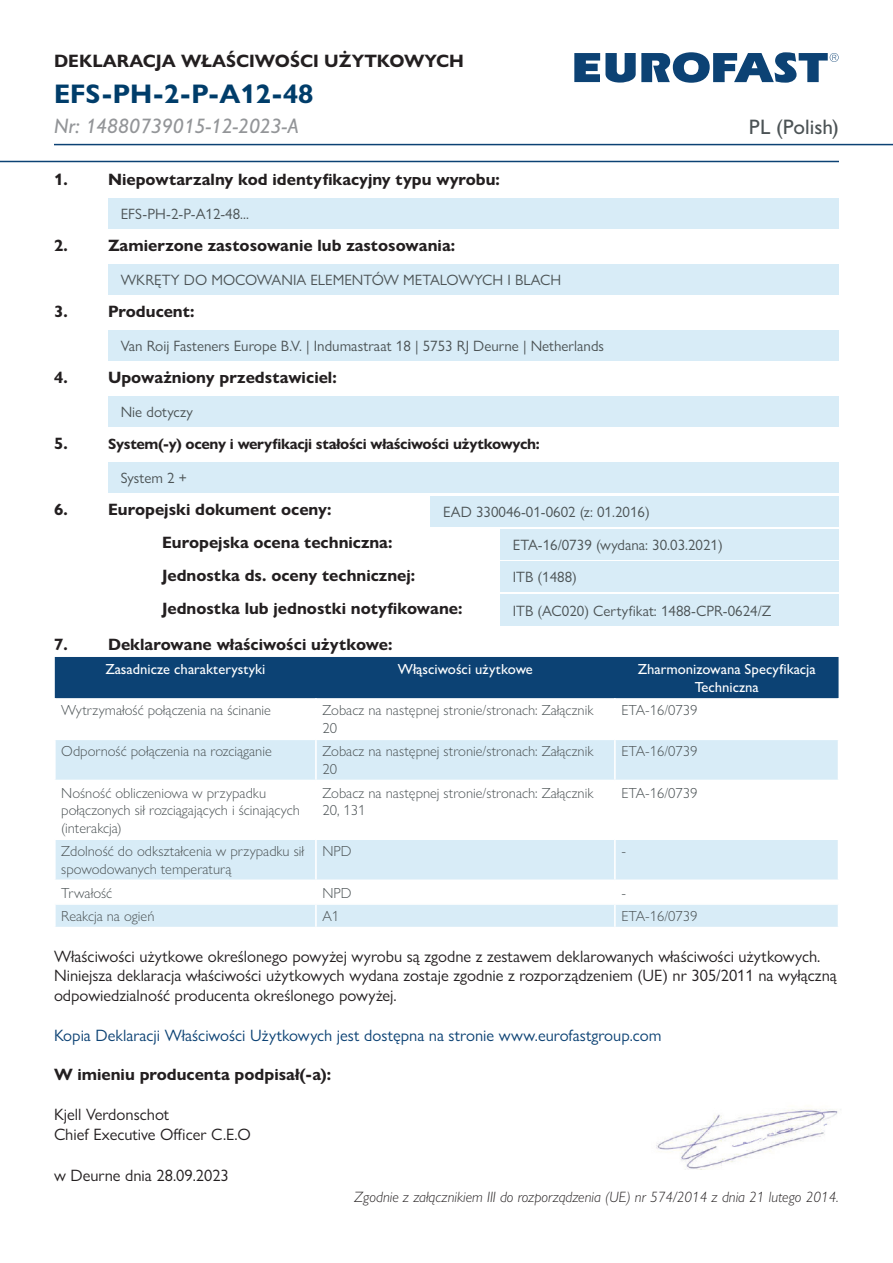
<style>
.page{position:relative;width:893px;height:1263px;background:#fff}
.page>*{position:absolute;margin:0;border:0;box-sizing:border-box;transform-origin:0 0}
.t1{font:700 27px "Gill Sans Nova";color:#003d6a}
.t2{font:italic 500 21px "Gill Sans Nova";color:#939598}
.t3{font:500 21px "Gill Sans Nova";color:#4c5355}
.t4{font:700 18px "Gill Sans Nova";color:#231f20}
.t5{font:700 16.5px/33px "Gill Sans Nova";color:#231f20}
.t6{font:16.5px/19.8px "Gill Sans Nova";color:#231f20}
.t7{font:16.5px "Gill Sans Nova";color:#0c4274}
.t8{font:15px/32.7px "Gill Sans Nova";color:#4c5355}
.t9{font:italic 300 15px "Gill Sans Nova";color:#231f20}
.t10{font:700 15px "Gill Sans Nova";letter-spacing:-.02em;color:#231f20}
.t11{font:300 14.55px/17.5px "Gill Sans Nova";color:#4c5355}
.t12{font:500 14.55px/17.5px "Gill Sans Nova";color:#fff;text-align:center}
</style>
<div class="page">
<div style="left:55px;top:657px;width:783px;height:41px;background:#0c4274"></div>
<svg style="left:56px;top:740px;width:782px;height:187px;fill:#d8ecf7"></svg>
<hr style="left:315px;top:740px;width:2px;height:40px;background:#fff">
<hr style="left:614px;top:740px;width:2px;height:40px;background:#fff">
<hr style="left:54px;top:780px;width:262px;height:1px;background:#fff">
<hr style="left:316px;top:780px;width:299px;height:1px;background:#fff">
<hr style="left:315px;top:781px;width:2px;height:57px;background:#fff">
<hr style="left:615px;top:780px;width:224px;height:1px;background:#fff">
<hr style="left:614px;top:781px;width:2px;height:57px;background:#fff">
<hr style="left:54px;top:838px;width:262px;height:2px;background:#fff">
<hr style="left:316px;top:838px;width:299px;height:2px;background:#fff">
<hr style="left:315px;top:840px;width:2px;height:39px;background:#fff">
<hr style="left:615px;top:838px;width:224px;height:2px;background:#fff">
<hr style="left:614px;top:840px;width:2px;height:39px;background:#fff">
<hr style="left:54px;top:879px;width:262px;height:2px;background:#fff">
<hr style="left:316px;top:879px;width:299px;height:2px;background:#fff">
<hr style="left:315px;top:881px;width:2px;height:22px;background:#fff">
<hr style="left:615px;top:879px;width:224px;height:2px;background:#fff">
<hr style="left:614px;top:881px;width:2px;height:22px;background:#fff">
<hr style="left:54px;top:903px;width:262px;height:2px;background:#fff">
<hr style="left:316px;top:903px;width:299px;height:2px;background:#fff">
<hr style="left:315px;top:905px;width:2px;height:22px;background:#fff">
<hr style="left:615px;top:903px;width:224px;height:2px;background:#fff">
<hr style="left:614px;top:905px;width:2px;height:22px;background:#fff">
<svg style="left:574px;top:52px;width:265px;height:31px"></svg>
<hr style="left:54px;top:144px;width:839px;height:1px;background:#0c4274">
<hr style="left:0;top:161px;width:839px;height:1px;background:#0c4274">
<div style="left:108px;top:199px;width:731px;height:30px;background:#d8ecf7"></div>
<div style="left:108px;top:265px;width:731px;height:30px;background:#d8ecf7"></div>
<div style="left:108px;top:331px;width:731px;height:30px;background:#d8ecf7"></div>
<div style="left:108px;top:396px;width:731px;height:31px;background:#d8ecf7"></div>
<div style="left:108px;top:463px;width:731px;height:30px;background:#d8ecf7"></div>
<div style="left:430px;top:496px;width:409px;height:30px;background:#d8ecf7"></div>
<div style="left:500px;top:529px;width:339px;height:30px;background:#d8ecf7"></div>
<div style="left:500px;top:562px;width:339px;height:30px;background:#d8ecf7"></div>
<div style="left:500px;top:594px;width:339px;height:32px;background:#d8ecf7"></div>
<img style="left:656px;top:1109px;width:185px;height:61px">
<p class="t4" style="left:54px;top:50px;width:411px">DEKLARACJA WŁAŚCIWOŚCI UŻYTKOWYCH</p>
<h1 class="t1" style="left:54px;top:77px;width:261px">EFS-PH-2-P-A12-48</h1>
<h2 class="t2" style="left:54px;top:113px;width:246px">Nr: 14880739015-12-2023-A</h2>
<p class="t5" style="left:54px;top:163px;width:15px">1.</p>
<p class="t5" style="left:108px;top:163px;width:393px">Niepowtarzalny kod identyfikacyjny typu wyrobu:</p>
<p class="t8" style="left:121px;top:198px;width:130px">EFS-PH-2-P-A12-48...</p>
<p class="t5" style="left:54px;top:229px;width:15px">2.</p>
<p class="t5" style="left:108px;top:229px;width:349px">Zamierzone zastosowanie lub zastosowania:</p>
<p class="t8" style="left:121px;top:264px;width:442px">WKRĘTY DO MOCOWANIA ELEMENTÓW METALOWYCH I BLACH</p>
<p class="t5" style="left:54px;top:295px;width:15px">3.</p>
<p class="t5" style="left:108px;top:295px;width:88px">Producent:</p>
<p class="t8" style="left:121px;top:330px;width:485px">Van Roij Fasteners Europe B.V. | Indumastraat 18 | 5753 RJ Deurne | Netherlands</p>
<p class="t5" style="left:54px;top:361px;width:15px">4.</p>
<p class="t5" style="left:108px;top:361px;width:230px">Upoważniony przedstawiciel:</p>
<p class="t8" style="left:121px;top:395px;width:74px">Nie dotyczy</p>
<p class="t5" style="left:54px;top:427px;width:15px">5.</p>
<p class="t10" style="left:108px;top:435px;width:433px">System(-y) oceny i weryfikacji stałości właściwości użytkowych:</p>
<p class="t8" style="left:121px;top:462px;width:68px">System 2 +</p>
<h2 class="t3" style="left:749px;top:114px;width:92px">PL (Polish)</h2>
<p class="t5" style="left:54px;top:493px;width:15px">6.</p>
<p class="t5" style="left:162px;top:493px;width:302px;text-indent:-54px">Europejski dokument oceny:<br>Europejska ocena techniczna:<br>Jednostka ds. oceny technicznej:<br>Jednostka lub jednostki notyfikowane:</p>
<p class="t5" style="left:54px;top:628px;width:15px">7.</p>
<p class="t5" style="left:108px;top:628px;width:286px">Deklarowane właściwości użytkowe:</p>
<p class="t12" style="left:105px;top:660px;width:162px">Zasadnicze charakterystyki</p>
<p class="t12" style="left:398px;top:660px;width:137px">Włąsciwości użytkowe</p>
<p class="t12" style="left:638px;top:660px;width:179px">Zharmonizowana Specyfikacja<br>Techniczna</p>
<p class="t11" style="left:61px;top:701px;width:211px">Wytrzymałość połączenia na ścinanie</p>
<p class="t11" style="left:322px;top:701px;width:272px">Zobacz na następnej stronie/stronach: Załącznik<br>20</p>
<p class="t11" style="left:621px;top:701px;width:78px">ETA-16/0739</p>
<p class="t11" style="left:61px;top:742px;width:212px">Odporność połączenia na rozciąganie</p>
<p class="t11" style="left:322px;top:742px;width:272px">Zobacz na następnej stronie/stronach: Załącznik<br>20</p>
<p class="t11" style="left:621px;top:742px;width:78px">ETA-16/0739</p>
<p class="t11" style="left:61px;top:784px;width:240px">Nośność obliczeniowa w przypadku połączonych sił rozciągających i ścinających (interakcja)</p>
<p class="t11" style="left:322px;top:784px;width:272px">Zobacz na następnej stronie/stronach: Załącznik<br>20, 131</p>
<p class="t11" style="left:621px;top:784px;width:78px">ETA-16/0739</p>
<p class="t11" style="left:61px;top:842px;width:244px">Zdolność do odkształcenia w przypadku sił spowodowanych temperaturą</p>
<p class="t11" style="left:322px;top:842px;width:31px">NPD</p>
<p class="t11" style="left:621px;top:842px;width:6px">-</p>
<p class="t11" style="left:61px;top:884px;width:52px">Trwałość</p>
<p class="t11" style="left:322px;top:884px;width:31px">NPD</p>
<p class="t11" style="left:621px;top:884px;width:6px">-</p>
<p class="t11" style="left:61px;top:907px;width:95px">Reakcja na ogień</p>
<p class="t11" style="left:322px;top:907px;width:18px">A1</p>
<p class="t11" style="left:621px;top:907px;width:78px">ETA-16/0739</p>
<p class="t6" style="left:54px;top:946px;width:784px">Właściwości użytkowe określonego powyżej wyrobu są zgodne z zestawem deklarowanych właściwości użytkowych.<br>Niniejsza deklaracja właściwości użytkowych wydana zostaje zgodnie z rozporządzeniem (UE) nr 305/2011 na wyłączną odpowiedzialność producenta określonego powyżej.</p>
<p class="t7" style="left:54px;top:1025px;width:609px">Kopia Deklaracji Właściwości Użytkowych jest dostępna na stronie www.eurofastgroup.com</p>
<p class="t5" style="left:54px;top:1058px;width:279px">W imieniu producenta podpisał(-a):</p>
<p class="t6" style="left:54px;top:1104px;width:198px">Kjell Verdonschot<br>Chief Executive Officer C.E.O</p>
<p class="t6" style="left:54px;top:1165px;width:176px">w Deurne dnia 28.09.2023</p>
<p class="t8" style="left:513px;top:495px;width:211px;text-indent:-70px">EAD 330046-01-0602 (z: 01.2016)<br>ETA-16/0739 (wydana: 30.03.2021)<br>ITB (1488)</p>
<p class="t8" style="left:513px;top:594px;width:260px">ITB (AC020) Certyfikat: 1488-CPR-0624/Z</p>
<p class="t9" style="left:354px;top:1187px;width:486px">Zgodnie z załącznikiem III do rozporządzenia (UE) nr 574/2014 z dnia 21 lutego 2014.</p>
</div>
